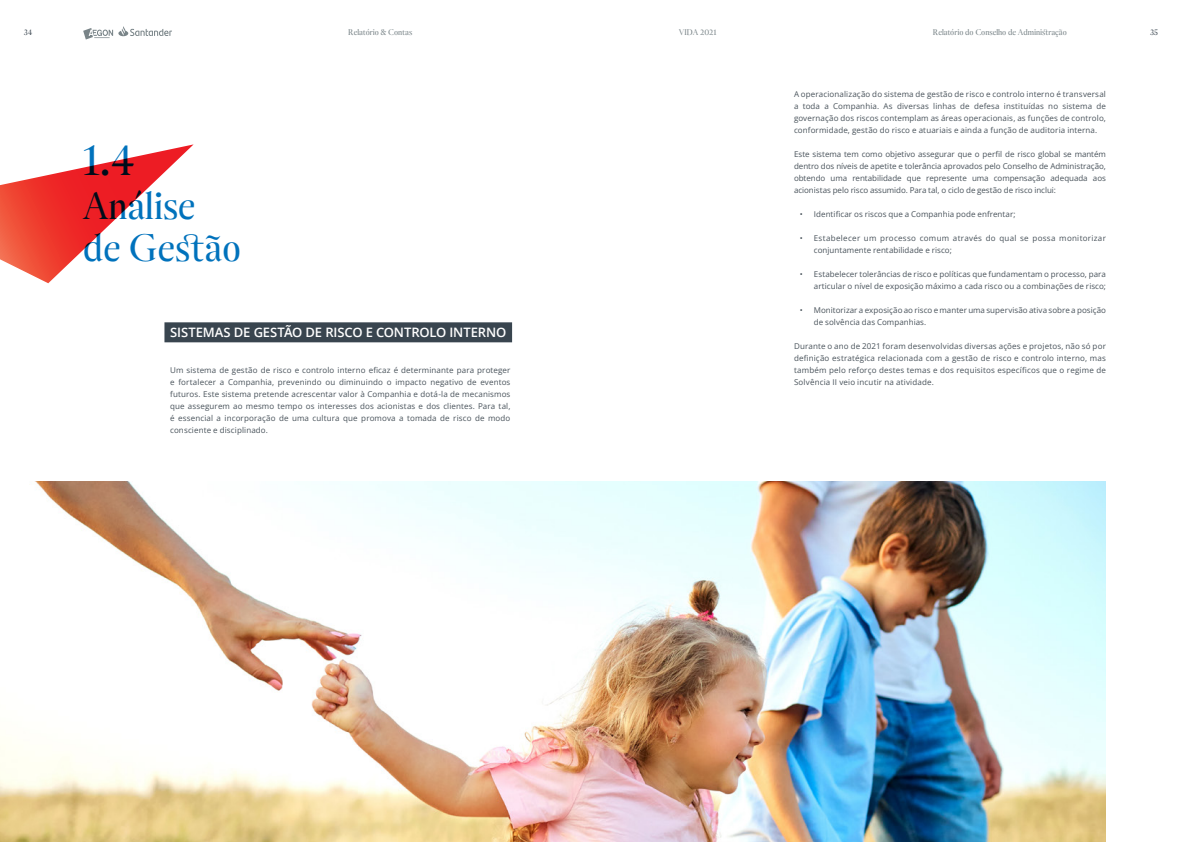
<style>
.page{position:relative;width:1191px;height:842px;background:#fff}
.page>*{position:absolute;margin:0;border:0;box-sizing:border-box;transform-origin:0 0}
.t1{font:49px "Atlantica Display LF";color:#0072bc}
.t2{font:42px/42px "Atlantica Display LF";color:#0072bc}
.t3{font:600 13px "Open Sans";letter-spacing:-.01em;color:#fff}
.t4{font:9px "Atlantica Display LF";color:#798488}
.t5{font:9px "Atlantica Display LF";color:#39454f}
.t6{font:8px/12px "Open Sans";letter-spacing:.01em;color:#48525a;text-align:justify}
.t7{font:8px/12px "Open Sans";letter-spacing:.035em;color:#48525a}
</style>
<div class="page">
<img style="left:0;top:481px;width:1106px;height:361px">
<div style="left:164px;top:322px;width:348px;height:20px;background:#39454f"></div>
<svg style="left:0;top:144px;width:194px;height:139px"></svg>
<svg style="left:83px;top:26px;width:89px;height:14px"></svg>
<p class="t5" style="left:24px;top:28px;width:10px">34</p>
<p class="t4" style="left:348px;top:28px;width:65px">Relatório &amp; Contas</p>
<p class="t4" style="left:679px;top:28px;width:39px">VIDA 2021</p>
<p class="t4" style="left:933px;top:28px;width:135px">Relatório do Conselho de Administração</p>
<p class="t5" style="left:1150px;top:28px;width:9px">35</p>
<h1 class="t1" style="left:83px;top:133px;width:54px">1.4</h1>
<h2 class="t2" style="left:83px;top:185px;width:160px">Análise de Gestão</h2>
<h3 class="t3" style="left:170px;top:323px;width:338px">SISTEMAS DE GESTÃO DE RISCO E CONTROLO INTERNO</h3>
<p class="t6" style="left:170px;top:364px;width:342px">Um sistema de gestão de risco e controlo interno eficaz é determinante para proteger e fortalecer a Companhia, prevenindo ou diminuindo o impacto negativo de eventos futuros. Este sistema pretende acrescentar valor à Companhia e dotá-la de mecanismos que assegurem ao mesmo tempo os interesses dos acionistas e dos clientes. Para tal, é essencial a incorporação de uma cultura que promova a tomada de risco de modo consciente e disciplinado.</p>
<p class="t6" style="left:794px;top:88px;width:313px">A operacionalização do sistema de gestão de risco e controlo interno é transversal a toda a Companhia. As diversas linhas de defesa instituídas no sistema de governação dos riscos contemplam as áreas operacionais, as funções de controlo, conformidade, gestão do risco e atuariais e ainda a função de auditoria interna.</p>
<p class="t6" style="left:794px;top:148px;width:313px">Este sistema tem como objetivo assegurar que o perfil de risco global se mantém dentro dos níveis de apetite e tolerância aprovados pelo Conselho de Administração, obtendo uma rentabilidade que represente uma compensação adequada aos acionistas pelo risco assumido. Para tal, o ciclo de gestão de risco inclui:</p>
<p class="t6" style="left:799px;top:208px;width:217px">• Identificar os riscos que a Companhia pode enfrentar;</p>
<p class="t7" style="left:814px;top:232px;width:293px;text-indent:-14px">• Estabelecer um processo comum através do qual se possa monitorizar conjuntamente rentabilidade e risco;</p>
<p class="t6" style="left:799px;top:268px;width:308px;text-align:right">• Estabelecer tolerâncias de risco e políticas que fundamentam o processo, para articular o nível de exposição máximo a cada risco ou a combinações de risco;</p>
<p class="t6" style="left:814px;top:304px;width:294px;text-indent:-14px">• Monitorizar a exposição ao risco e manter uma supervisão ativa sobre a posição de solvência das Companhias.</p>
<p class="t6" style="left:794px;top:340px;width:313px">Durante o ano de 2021 foram desenvolvidas diversas ações e projetos, não só por definição estratégica relacionada com a gestão de risco e controlo interno, mas também pelo reforço destes temas e dos requisitos específicos que o regime de Solvência II veio incutir na atividade.</p>
</div>
